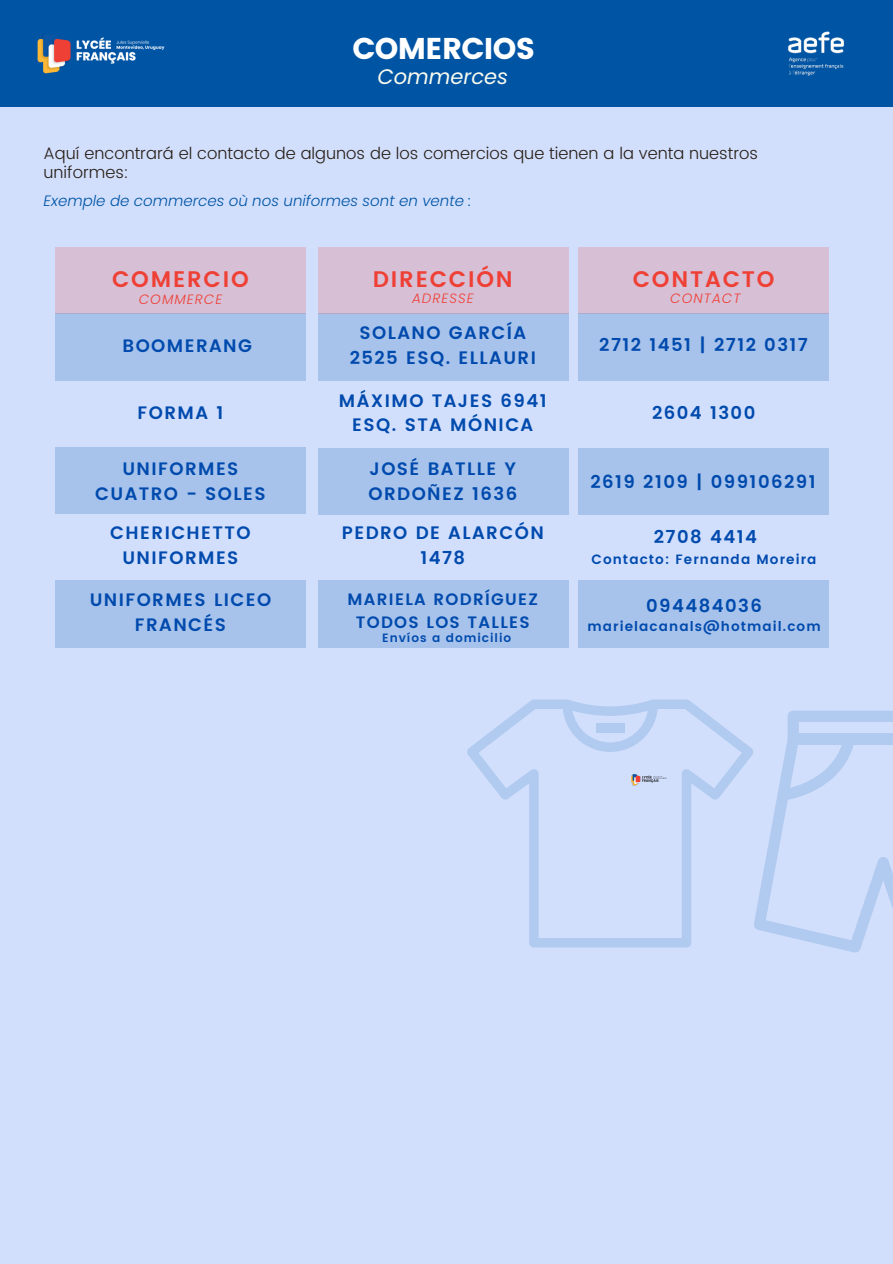
<style>
.page{position:relative;width:893px;height:1264px;background:#fff}
.page>*{position:absolute;margin:0;border:0;box-sizing:border-box;transform-origin:0 0}
.t1{font:30px "Poppins";letter-spacing:-.02em;color:#fff}
.t2{font:600 22.5px "Poppins";letter-spacing:.08em;color:#ef4035}
.t3{font:italic 21px "Poppins";color:#f8fbef}
.t4{font:600 18px/24.8px "Poppins";letter-spacing:.08em;color:#004aad;text-align:center}
.t5{font:300 16.5px/19.2px "Poppins";color:#291f16}
.t6{font:600 16.5px/22.5px "Poppins";letter-spacing:.08em;color:#004aad;text-align:center}
.t7{font:italic 300 15px "Poppins";color:#0054a4}
.t8{font:600 13.5px "Poppins";letter-spacing:.08em;color:#004aad}
.t9{font:italic 300 13.5px "Poppins";letter-spacing:.08em;color:#ef4035}
.t10{font:600 12px "Poppins";letter-spacing:.08em;color:#004aad}
</style>
<div class="page">
<div style="left:0;top:0;width:892px;height:1263px;background:#d1dffd"></div>
<svg style="left:467px;top:699px;width:286px;height:248px"></svg>
<div style="left:596px;top:723px;width:28px;height:10px;background:#b1caef"></div>
<svg style="left:754px;top:711px;width:138px;height:241px"></svg>
<img style="left:626px;top:772px;width:42px;height:17px">
<div style="left:56px;top:247px;width:249px;height:67px;background:#d7bfd5"></div>
<div style="left:56px;top:314px;width:249px;height:66px;background:#a7c3eb"></div>
<div style="left:56px;top:447px;width:249px;height:67px;background:#a7c3eb"></div>
<div style="left:56px;top:581px;width:249px;height:66px;background:#a7c3eb"></div>
<div style="left:318px;top:314px;width:250px;height:66px;background:#a7c3eb"></div>
<div style="left:318px;top:247px;width:250px;height:67px;background:#d7bfd5"></div>
<div style="left:579px;top:247px;width:249px;height:67px;background:#d7bfd5"></div>
<div style="left:318px;top:581px;width:250px;height:66px;background:#a7c3eb"></div>
<div style="left:318px;top:448px;width:250px;height:66px;background:#a7c3eb"></div>
<div style="left:579px;top:448px;width:249px;height:66px;background:#a7c3eb"></div>
<div style="left:579px;top:314px;width:249px;height:66px;background:#a7c3eb"></div>
<div style="left:579px;top:581px;width:249px;height:66px;background:#a7c3eb"></div>
<div style="left:0;top:0;width:892px;height:107px;background:#0054a4"></div>
<img style="left:37px;top:34px;width:128px;height:40px">
<img style="left:788px;top:31px;width:57px;height:45px">
<p class="t1" style="left:352px;top:31px;width:184px">COMERCIOS</p>
<p class="t3" style="left:377px;top:61px;width:132px">Commerces</p>
<p class="t5" style="left:44px;top:144px;width:716px">Aquí encontrará el contacto de algunos de los comercios que tienen a la venta nuestros uniformes:</p>
<p class="t7" style="left:44px;top:191px;width:429px">Exemple de commerces où nos uniformes sont en vente :</p>
<p class="t2" style="left:112px;top:266px;width:138px">COMERCIO</p>
<p class="t2" style="left:373px;top:266px;width:141px">DIRECCIÓN</p>
<p class="t2" style="left:632px;top:266px;width:143px">CONTACTO</p>
<p class="t4" style="left:349px;top:321px;width:188px">SOLANO GARCÍA<br>2525 ESQ. ELLAURI</p>
<p class="t9" style="left:139px;top:289px;width:85px">COMMERCE</p>
<p class="t9" style="left:412px;top:289px;width:63px">ADRESSE</p>
<p class="t9" style="left:670px;top:289px;width:72px">CONTACT</p>
<p class="t4" style="left:599px;top:333px;width:210px">2712 1451 | 2712 0317</p>
<p class="t4" style="left:122px;top:333px;width:131px">BOOMERANG</p>
<p class="t4" style="left:138px;top:400px;width:87px">FORMA 1</p>
<p class="t4" style="left:122px;top:457px;width:118px">UNIFORMES</p>
<p class="t4" style="left:95px;top:481px;width:172px">CUATRO - SOLES</p>
<p class="t4" style="left:110px;top:520px;width:142px">CHERICHETTO<br>UNIFORMES</p>
<p class="t4" style="left:90px;top:587px;width:183px">UNIFORMES LICEO<br>FRANCÉS</p>
<p class="t4" style="left:339px;top:388px;width:209px">MÁXIMO TAJES 6941<br>ESQ. STA MÓNICA</p>
<p class="t4" style="left:368px;top:457px;width:150px;text-align:left">JOSÉ BATLLE Y<br>ORDOÑEZ 1636</p>
<p class="t4" style="left:342px;top:520px;width:203px">PEDRO DE ALARCÓN<br>1478</p>
<p class="t6" style="left:347px;top:588px;width:192px">MARIELA RODRÍGUEZ<br>TODOS LOS TALLES</p>
<p class="t10" style="left:382px;top:630px;width:130px">Envíos a domicilio</p>
<p class="t4" style="left:652px;top:401px;width:105px">2604 1300</p>
<p class="t4" style="left:590px;top:469px;width:227px">2619 2109 | 099106291</p>
<p class="t4" style="left:653px;top:524px;width:105px">2708 4414</p>
<p class="t8" style="left:591px;top:551px;width:226px">Contacto: Fernanda Moreira</p>
<p class="t4" style="left:646px;top:593px;width:117px">094484036</p>
<p class="t8" style="left:587px;top:618px;width:235px">marielacanals@hotmail.com</p>
</div>
